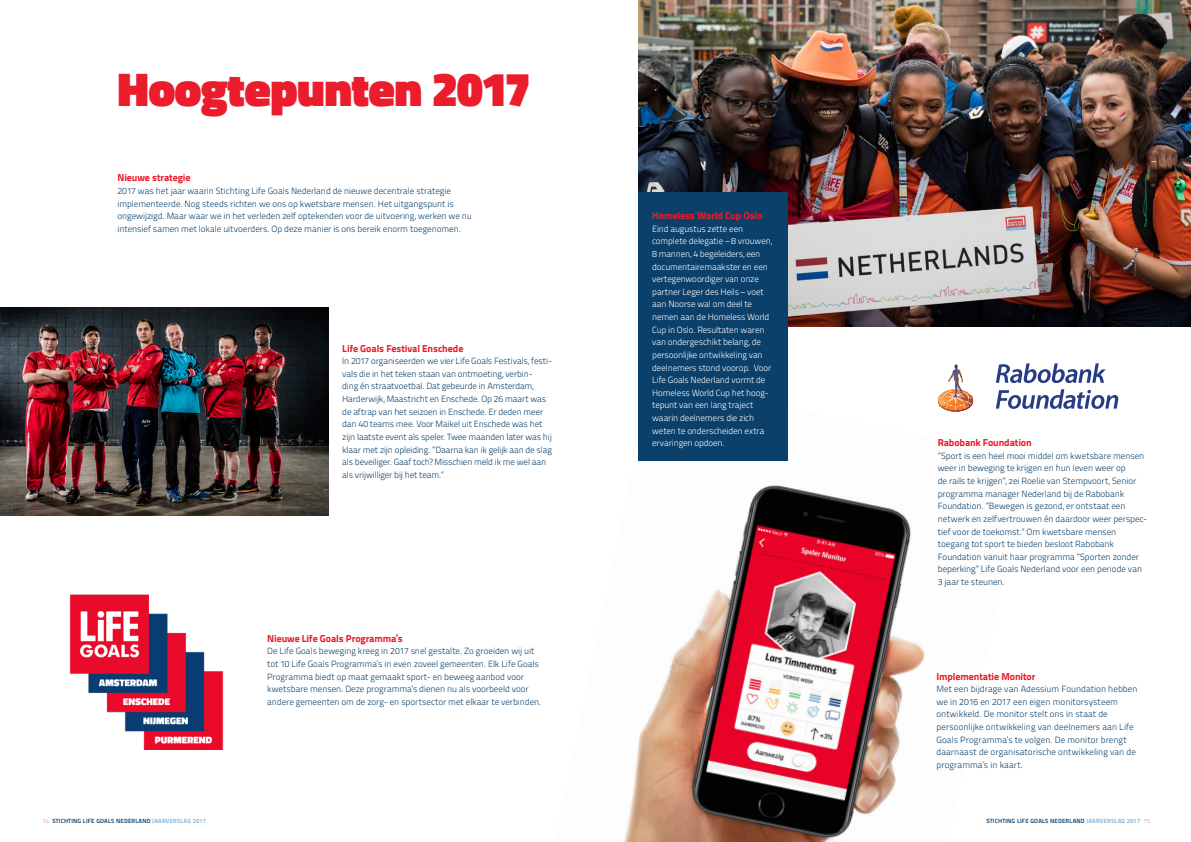
<style>
.page{position:relative;width:1191px;height:842px;background:#fff}
.page>*{position:absolute;margin:0;border:0;box-sizing:border-box;transform-origin:0 0}
.kop{font:900 48px "Titillium Web";letter-spacing:-.015em;color:#eb1c2c}
.tussenkop{font:800 10px "Titillium Text 22 L";letter-spacing:-.01em;color:#eb1c2c}
.broodtekst{font:800 10px "Titillium Text 22 L";letter-spacing:-.01em;color:#eb1c2c}
.broodtekst-2{font:300 9px/12.6px "Titillium Text 22 L";letter-spacing:-.005em;color:#0b406a}
.broodtekst-3{font:300 9px/12.6px "Titillium Text 22 L";letter-spacing:-.015em;color:#fff}
.t1{font:700 6px "Titillium Text 22 L";letter-spacing:.03em;color:#0b406a}
.s1{font-weight:100;color:#eb1c2c}
.s2{color:#7baed5}
</style>
<div class="page">
<img style="left:624px;top:411px;width:337px;height:431px">
<img style="left:0;top:307px;width:328px;height:209px">
<img style="left:638px;top:0;width:553px;height:326px">
<svg style="left:995px;top:363px;width:110px;height:20px"></svg>
<svg style="left:995px;top:389px;width:123px;height:20px"></svg>
<svg style="left:937px;top:364px;width:37px;height:47px"></svg>
<img style="left:69px;top:594px;width:155px;height:155px">
<div style="left:638px;top:192px;width:150px;height:268px;background:#0b406a"></div>
<p class="kop" style="left:118px;top:54px;width:415px">Hoogtepunten 2017</p>
<p class="tussenkop" style="left:117px;top:170px;width:75px">Nieuwe strategie</p>
<p class="broodtekst-2" style="left:117px;top:184px;width:356px">2017 was het jaar waarin Stichting Life Goals Nederland de nieuwe decentrale strategie implementeerde. Nog steeds richten we ons op kwetsbare mensen. Het uitgangspunt is ongewijzigd. Maar waar we in het verleden zelf optekenden voor de uitvoering, werken we nu intensief samen met lokale uitvoerders. Op deze manier is ons bereik enorm toegenomen.</p>
<p class="tussenkop" style="left:342px;top:340px;width:123px">Life Goals Festival Enschede</p>
<p class="broodtekst-2" style="left:342px;top:354px;width:211px">In 2017 organiseerden we vier Life Goals Festivals, festi&shy;vals die in het teken staan van ontmoeting, verbin-<br>ding én straatvoetbal. Dat gebeurde in Amsterdam, Harderwijk, Maastricht en Enschede. Op 26 maart was de aftrap van het seizoen in Enschede. Er deden meer dan 40 teams mee. Voor Maikel uit Enschede was het zijn laatste event als speler. Twee maanden later was hij klaar met zijn opleiding. ”Daarna kan ik gelijk aan de slag als beveiliger. Gaaf toch? Misschien meld ik me wel aan als vrijwilliger bij het team.”</p>
<p class="tussenkop" style="left:267px;top:630px;width:137px">Nieuwe Life Goals Programma’s</p>
<p class="broodtekst-2" style="left:267px;top:644px;width:276px">De Life Goals beweging kreeg in 2017 snel gestalte. Zo groeiden wij uit tot 10 Life Goals Programma’s in even zoveel gemeenten. Elk Life Goals Programma biedt op maat gemaakt sport- en beweeg aanbod voor kwetsbare mensen. Deze programma’s dienen nu als voorbeeld voor andere gemeenten om de zorg- en sportsector met elkaar te verbinden.</p>
<p class="broodtekst" style="left:652px;top:208px;width:112px">Homeless World Cup Oslo</p>
<p class="broodtekst-3" style="left:652px;top:222px;width:121px">Eind augustus zette een complete delegatie – 8 vrouwen,<br>8 mannen, 4 begeleiders, een documentairemaakster en een vertegenwoordiger van onze partner Leger des Heils – voet aan Noorse wal om deel te nemen aan de Homeless World<br>Cup in Oslo. Resultaten waren van ondergeschikt belang, de persoonlijke ontwikkeling van deelnemers stond voorop. Voor<br>Life Goals Nederland vormt de<br>Homeless World Cup het hoog&shy;tepunt van een lang traject waarin deelnemers die zich weten te onderscheiden extra ervaringen opdoen.</p>
<p class="tussenkop" style="left:937px;top:435px;width:95px">Rabobank Foundation</p>
<p class="broodtekst-2" style="left:937px;top:449px;width:211px">”Sport is een heel mooi middel om kwetsbare mensen weer in beweging te krijgen en hun leven weer op<br>de rails te krijgen”, zei Roelie van Stempvoort, Senior programma manager Nederland bij de Rabobank Foundation. ”Bewegen is gezond, er ontstaat een netwerk en zelfvertrouwen én daardoor weer perspec&shy;tief voor de toekomst.” Om kwetsbare mensen toegang tot sport te bieden besloot Rabobank Foundation vanuit haar programma ”Sporten zonder beperking” Life Goals Nederland voor een periode van 3 jaar te steunen.</p>
<p class="tussenkop" style="left:936px;top:668px;width:100px">Implementatie Monitor</p>
<p class="broodtekst-2" style="left:936px;top:682px;width:202px">Met een bijdrage van Adessium Foundation hebben we in 2016 en 2017 een eigen monitorsysteem ontwikkeld. De monitor stelt ons in staat de persoonlijke ontwikkeling van deelnemers aan Life Goals Programma’s te volgen. De monitor brengt daarnaast de organisatorische ontwikkeling van de programma’s in kaart.</p>
<p class="t1" style="left:43px;top:816px;width:165px"><span class="s1">14</span> STICHTING LIFE GOALS NEDERLAND <span class="s2">JAARVERSLAG 2017</span></p>
<p class="t1" style="left:986px;top:816px;width:165px">STICHTING LIFE GOALS NEDERLAND <span class="s2">JAARVERSLAG 2017</span> <span class="s1">15</span></p>
</div>
